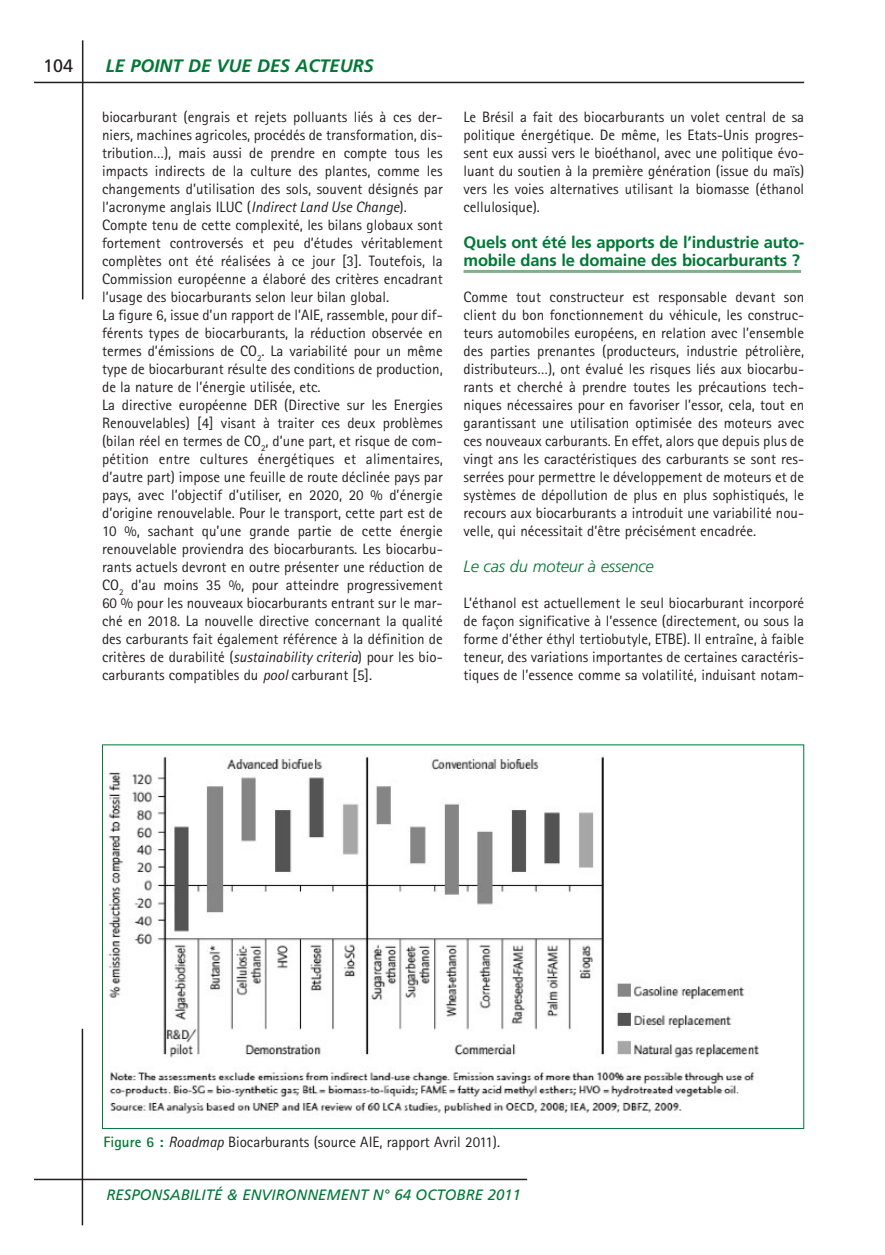
<style>
.page{position:relative;width:885px;height:1255px;background:#fff}
.page>*{position:absolute;margin:0;border:0;box-sizing:border-box;transform-origin:0 0}
.t1{font:italic 700 18px "Frutiger";color:#007836}
.t2{font:18px "Frutiger";color:#231f20}
.t3{font:700 16.5px/18px "Frutiger";letter-spacing:-.01em;color:#007836}
.t4{font:italic 300 16.5px "Frutiger";letter-spacing:-.01em;color:#007836}
.t5{font:15px/18px "Rotis Sans Serif";color:#231f20;text-align:justify}
.t6{font:italic 15px "Frutiger";color:#007836}
.s1{font-style:italic}
.s2{font-weight:700;color:#007836}
</style>
<div class="page">
<hr style="left:34px;top:82px;width:770px;height:1px;background:#231f20">
<hr style="left:82px;top:40px;width:1px;height:259px;background:#231f20">
<hr style="left:82px;top:1028px;width:1px;height:197px;background:#231f20">
<hr style="left:34px;top:1178px;width:493px;height:2px;background:#231f20">
<hr style="left:463px;top:270px;width:338px;height:3px;background:#86ad89">
<img style="left:108px;top:756px;width:651px;height:360px">
<p class="t2" style="left:43px;top:59px;width:32px">104</p>
<p class="t1" style="left:106px;top:58px;width:269px">LE POINT DE VUE DES ACTEURS</p>
<p class="t5" style="left:102px;top:109px;width:342px;text-align:left">biocarburant (engrais et rejets polluants liés à ces der&shy;niers, machines agricoles, procédés de transformation, dis&shy;tribution…), mais aussi de prendre en compte tous les impacts indirects de la culture des plantes, comme les changements d’utilisation des sols, souvent désignés par l’acronyme anglais ILUC (<span class="s1">Indirect Land Use Change</span>).<br>Compte tenu de cette complexité, les bilans globaux sont fortement controversés et peu d’études véritablement complètes ont été réalisées à ce jour [3]. Toutefois, la Commission européenne a élaboré des critères encadrant l’usage des biocarburants selon leur bilan global.<br>La figure 6, issue d’un rapport de l’AIE, rassemble, pour dif&shy;férents types de biocarburants, la réduction observée en termes d’émissions de CO<sub>2</sub>. La variabilité pour un même type de biocarburant résulte des conditions de production, de la nature de l’énergie utilisée, etc.<br>La directive européenne DER (Directive sur les Energies Renouvelables) [4] visant à traiter ces deux problèmes (bilan réel en termes de CO<sub>2</sub>, d’une part, et risque de com&shy;pétition entre cultures énergétiques et alimentaires, d’autre part) impose une feuille de route déclinée pays par pays, avec l’objectif d’utiliser, en 2020, 20 % d’énergie d’origine renouvelable. Pour le transport, cette part est de 10 %, sachant qu’une grande partie de cette énergie renouvelable proviendra des biocarburants. Les biocarbu&shy;rants actuels devront en outre présenter une réduction de CO<sub>2</sub> d’au moins 35 %, pour atteindre progressivement 60 % pour les nouveaux biocarburants entrant sur le mar&shy;ché en 2018. La nouvelle directive concernant la qualité des carburants fait également référence à la définition de critères de durabilité (<span class="s1">sustainability criteria</span>) pour les bio&shy;carburants compatibles du <span class="s1">pool</span> carburant [5].</p>
<p class="t5" style="left:463px;top:109px;width:342px">Le Brésil a fait des biocarburants un volet central de sa politique énergétique. De même, les Etats-Unis progres&shy;sent eux aussi vers le bioéthanol, avec une politique évo&shy;luant du soutien à la première génération (issue du maïs) vers les voies alternatives utilisant la biomasse (éthanol cellulosique).</p>
<p class="t3" style="left:463px;top:234px;width:342px">Quels ont été les apports de l’industrie auto&shy;mobile dans le domaine des biocarburants ?</p>
<p class="t5" style="left:463px;top:289px;width:342px">Comme tout constructeur est responsable devant son client du bon fonctionnement du véhicule, les construc&shy;teurs automobiles européens, en relation avec l’ensemble des parties prenantes (producteurs, industrie pétrolière, distributeurs…), ont évalué les risques liés aux biocarbu&shy;rants et cherché à prendre toutes les précautions tech&shy;niques nécessaires pour en favoriser l’essor, cela, tout en garantissant une utilisation optimisée des moteurs avec ces nouveaux carburants. En effet, alors que depuis plus de vingt ans les caractéristiques des carburants se sont res&shy;serrées pour permettre le développement de moteurs et de systèmes de dépollution de plus en plus sophistiqués, le recours aux biocarburants a introduit une variabilité nou&shy;velle, qui nécessitait d’être précisément encadrée.</p>
<p class="t4" style="left:463px;top:559px;width:192px">Le cas du moteur à essence</p>
<p class="t5" style="left:463px;top:595px;width:342px">L’éthanol est actuellement le seul biocarburant incorporé de façon significative à l’essence (directement, ou sous la forme d’éther éthyl tertiobutyle, ETBE). Il entraîne, à faible teneur, des variations importantes de certaines caractéris&shy;tiques de l’essence comme sa volatilité, induisant notam-</p>
<p class="t5" style="left:104px;top:1133px;width:398px"><span class="s2">Figure 6 :</span> <span class="s1">Roadmap</span> Biocarburants (source AIE, rapport Avril 2011).</p>
<p class="t6" style="left:106px;top:1188px;width:416px">RESPONSABILITÉ &amp; ENVIRONNEMENT N° 64 OCTOBRE 2011</p>
</div>
